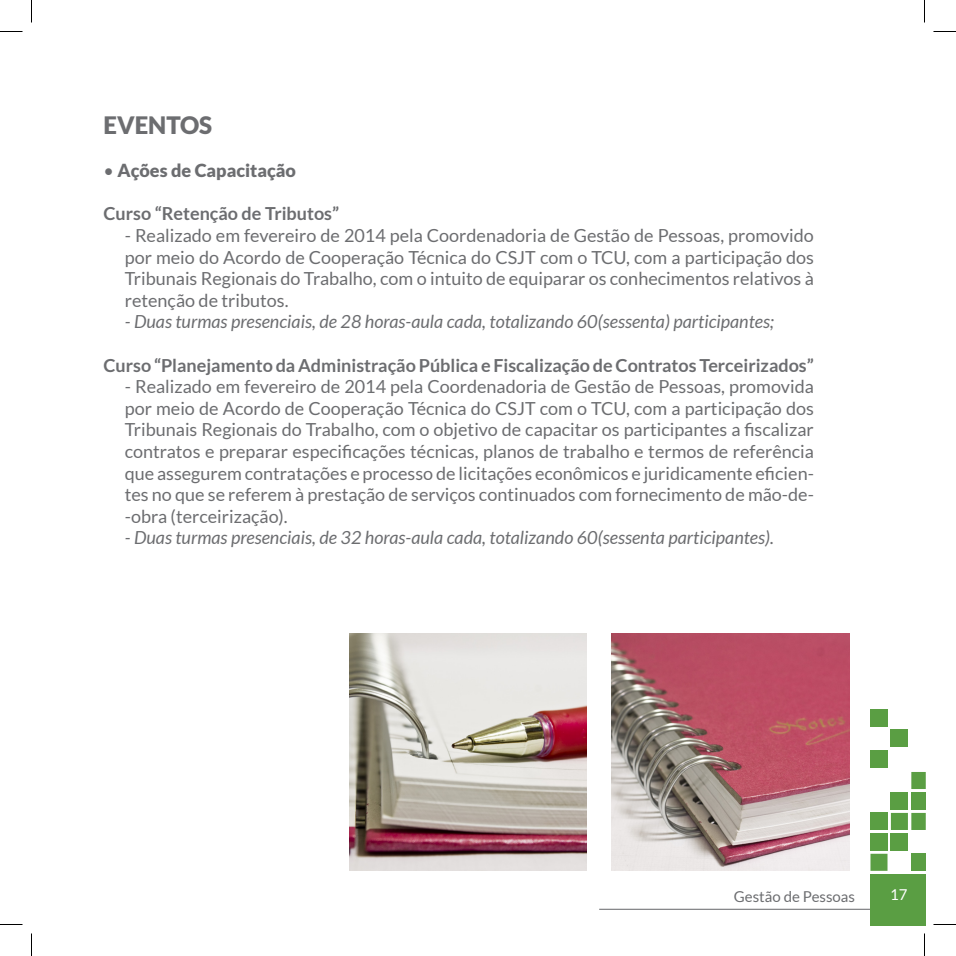
<style>
.page{position:relative;width:956px;height:956px;background:#fff}
.page>*{position:absolute;margin:0;border:0;box-sizing:border-box;transform-origin:0 0}
.t1{font:900 24px "Lato";color:#6c6d70}
.t2{font:18px/21.6px "Lato";color:#6c6d70;text-align:justify}
.t3{font:italic 18px "Lato";color:#6c6d70}
.t4{font:700 18px "Lato";color:#6c6d70}
.t5{font:900 18px "Lato";color:#6c6d70}
.t6{font:15px "Lato";color:#6c6d70}
.t7{font:15px "Lato";color:#fff}
.s1{font-weight:400}
</style>
<div class="page">
<hr style="left:599px;top:909px;width:272px;height:1px;background:#6c6d70">
<div style="left:870px;top:874px;width:56px;height:52px;background:#5a9e43"></div>
<div style="left:870px;top:854px;width:17px;height:17px;background:#5a9e43"></div>
<div style="left:911px;top:854px;width:15px;height:17px;background:#5a9e43"></div>
<div style="left:870px;top:833px;width:17px;height:17px;background:#5a9e43"></div>
<div style="left:891px;top:833px;width:17px;height:17px;background:#5a9e43"></div>
<div style="left:870px;top:813px;width:17px;height:17px;background:#5a9e43"></div>
<div style="left:891px;top:813px;width:17px;height:17px;background:#5a9e43"></div>
<div style="left:911px;top:813px;width:15px;height:17px;background:#5a9e43"></div>
<div style="left:891px;top:792px;width:17px;height:17px;background:#5a9e43"></div>
<div style="left:911px;top:792px;width:15px;height:17px;background:#5a9e43"></div>
<div style="left:911px;top:772px;width:15px;height:17px;background:#5a9e43"></div>
<div style="left:870px;top:750px;width:17px;height:17px;background:#5a9e43"></div>
<div style="left:891px;top:730px;width:17px;height:17px;background:#5a9e43"></div>
<div style="left:870px;top:709px;width:17px;height:17px;background:#5a9e43"></div>
<img style="left:349px;top:633px;width:238px;height:237px">
<img style="left:612px;top:633px;width:237px;height:237px">
<svg style="left:0;top:31px;width:22px;height:1px"></svg>
<svg style="left:933px;top:31px;width:23px;height:1px"></svg>
<svg style="left:0;top:924px;width:22px;height:1px"></svg>
<svg style="left:933px;top:924px;width:23px;height:1px"></svg>
<svg style="left:31px;top:0;width:1px;height:23px"></svg>
<svg style="left:31px;top:933px;width:1px;height:23px"></svg>
<svg style="left:924px;top:0;width:1px;height:23px"></svg>
<svg style="left:924px;top:933px;width:1px;height:23px"></svg>
<p class="t1" style="left:104px;top:111px;width:110px">EVENTOS</p>
<p class="t5" style="left:104px;top:160px;width:194px"><span class="s1">•</span> Ações de Capacitação</p>
<p class="t4" style="left:104px;top:203px;width:237px">Curso “Retenção de Tributos”</p>
<p class="t2" style="left:125px;top:224px;width:691px">- Realizado em fevereiro de 2014 pela Coordenadoria de Gestão de Pessoas, promovido por meio do Acordo de Cooperação Técnica do CSJT com o TCU, com a participação dos Tribunais Regionais do Trabalho, com o intuito de equiparar os conhecimentos relativos à retenção de tributos.</p>
<p class="t3" style="left:125px;top:312px;width:651px">- Duas turmas presenciais, de 28 horas-aula cada, totalizando 60(sessenta) participantes;</p>
<p class="t4" style="left:104px;top:355px;width:712px">Curso “Planejamento da Administração Pública e Fiscalização de Contratos Terceirizados”</p>
<p class="t2" style="left:125px;top:376px;width:691px">- Realizado em fevereiro de 2014 pela Coordenadoria de Gestão de Pessoas, promovida por meio de Acordo de Cooperação Técnica do CSJT com o TCU, com a participação dos Tribunais Regionais do Trabalho, com o objetivo de capacitar os participantes a fiscalizar contratos e preparar especificações técnicas, planos de trabalho e termos de referência que assegurem contratações e processo de licitações econômicos e juridicamente eficien&shy;tes no que se referem à prestação de serviços continuados com fornecimento de mão-de--obra (terceirização).</p>
<p class="t3" style="left:125px;top:528px;width:651px">- Duas turmas presenciais, de 32 horas-aula cada, totalizando 60(sessenta participantes).</p>
<p class="t6" style="left:734px;top:888px;width:123px">Gestão de Pessoas</p>
<p class="t7" style="left:890px;top:886px;width:19px">17</p>
</div>
